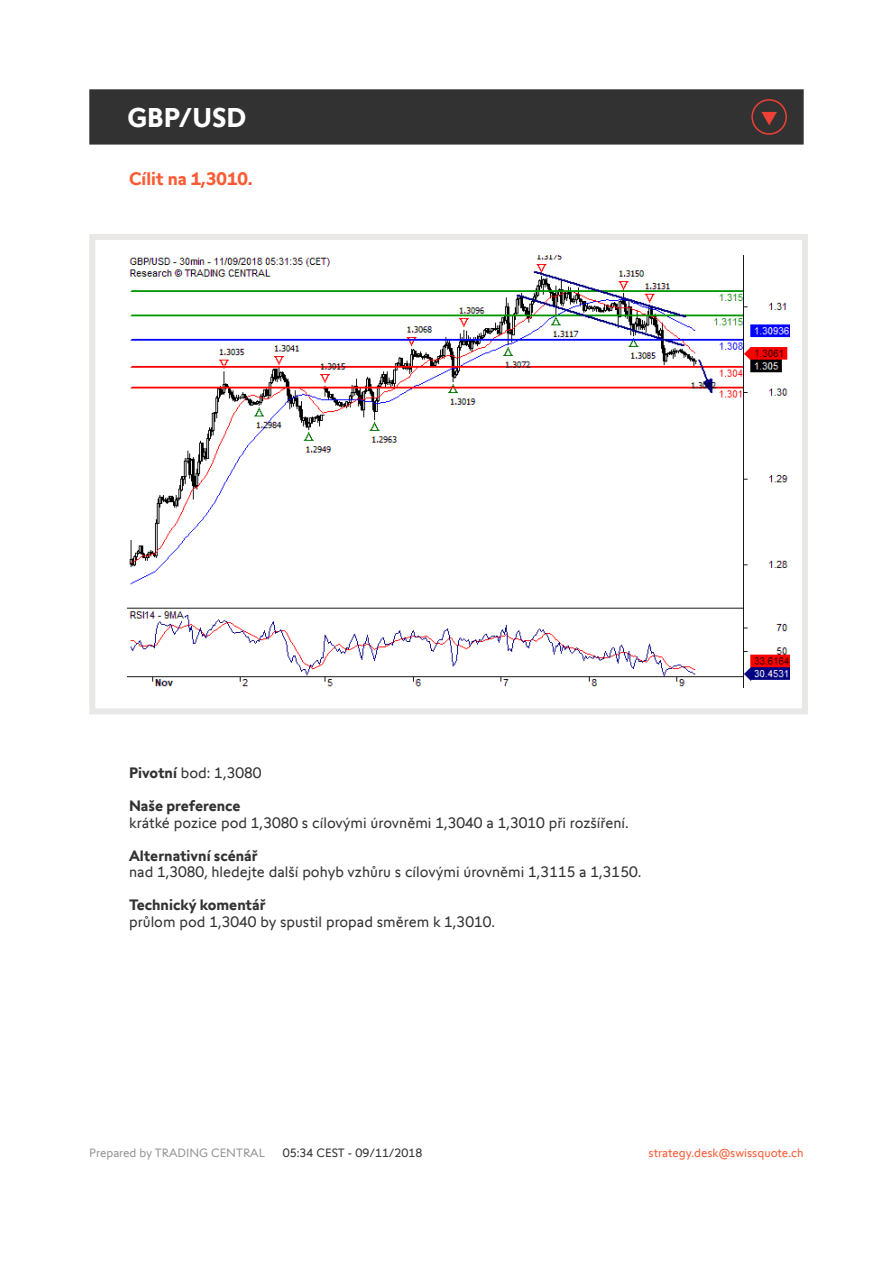
<style>
.page{position:relative;width:893px;height:1263px;background:#fff}
.page>*{position:absolute;margin:0;border:0;box-sizing:border-box;transform-origin:0 0}
.t1{font:700 27px "Swissquote CT";color:#fff}
.t2{font:700 18px "Swissquote CT";color:#fa5b35}
.t3{font:15px "Swissquote CT";color:#323232}
.t4{font:700 15px "Swissquote CT";color:#323232}
.t5{font:12px "Swissquote CT";color:#fa5b35}
.t6{font:12px "Swissquote CT";color:#939598}
.t7{font:12px "Swissquote CT";color:#323232}
.s1{font-weight:700}
</style>
<div class="page">
<div style="left:89px;top:234px;width:719px;height:480px;border:6px solid #e9e8e7"></div>
<div style="left:89px;top:89px;width:715px;height:56px;background:#323232;border:2px solid #323232"></div>
<img style="left:128px;top:255px;width:661px;height:432px">
<svg style="left:751px;top:99px;width:36px;height:36px"></svg>
<h1 class="t1" style="left:128px;top:101px;width:120px">GBP/USD</h1>
<p class="t2" style="left:129px;top:168px;width:125px">Cílit na 1,3010.</p>
<p class="t3" style="left:129px;top:764px;width:134px"><span class="s1">Pivotní</span> bod: 1,3080</p>
<p class="t4" style="left:129px;top:797px;width:113px">Naše preference</p>
<p class="t3" style="left:129px;top:814px;width:501px">krátké pozice pod 1,3080 s cílovými úrovněmi 1,3040 a 1,3010 při rozšíření.</p>
<p class="t4" style="left:129px;top:846px;width:130px">Alternativní scénář</p>
<p class="t3" style="left:129px;top:863px;width:514px">nad 1,3080, hledejte další pohyb vzhůru s cílovými úrovněmi 1,3115 a 1,3150.</p>
<p class="t4" style="left:129px;top:896px;width:138px">Technický komentář</p>
<p class="t3" style="left:129px;top:913px;width:367px">průlom pod 1,3040 by spustil propad směrem k 1,3010.</p>
<p class="t6" style="left:89px;top:1145px;width:177px">Prepared by TRADING CENTRAL</p>
<p class="t7" style="left:283px;top:1145px;width:141px">05:34 CEST - 09/11/2018</p>
<p class="t5" style="left:649px;top:1145px;width:157px">strategy.desk@swissquote.ch</p>
</div>
